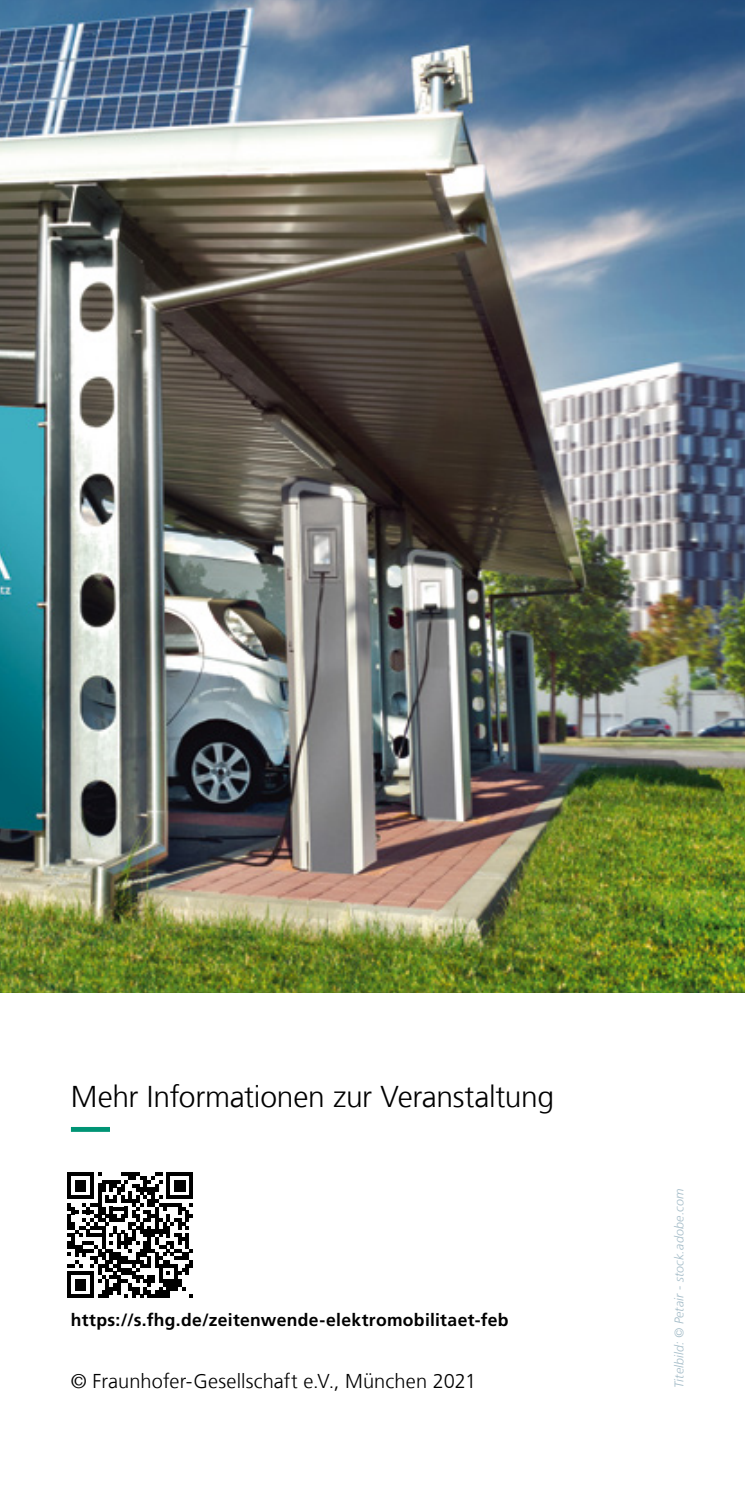
<style>
.page{position:relative;width:745px;height:1489px;background:#fff}
.page>*{position:absolute;margin:0;border:0;box-sizing:border-box;transform-origin:0 0}
.t1{font:300 30px "Frutiger LT Com";letter-spacing:-.01em;color:#000}
.t2{font:300 20px "Frutiger LT Com";letter-spacing:.005em;color:#000}
.t3{font:700 17.5px "Frutiger LT Com";letter-spacing:.02em;color:#000}
.t4{font:italic 300 12.5px "Frutiger LT Com";letter-spacing:.02em;color:#a4bcc8}
</style>
<div class="page">
<svg style="left:71px;top:1127px;width:39px;height:4px"></svg>
<svg style="left:67px;top:1172px;width:126px;height:126px"></svg>
<img style="left:0;top:0;width:744px;height:992px">
<h1 class="t1" style="left:71px;top:1078px;width:484px">Mehr Informationen zur Veranstaltung</h1>
<p class="t3" style="left:71px;top:1309px;width:439px">https://s.fhg.de/zeitenwende-elektromobilitaet-feb</p>
<p class="t2" style="left:71px;top:1369px;width:406px">© Fraunhofer-Gesellschaft e.V., München 2021</p>
<p class="t4" style="left:671px;top:1388px;width:201px;rotate:-90deg">Titelbild: © Petair - stock.adobe.com</p>
</div>
